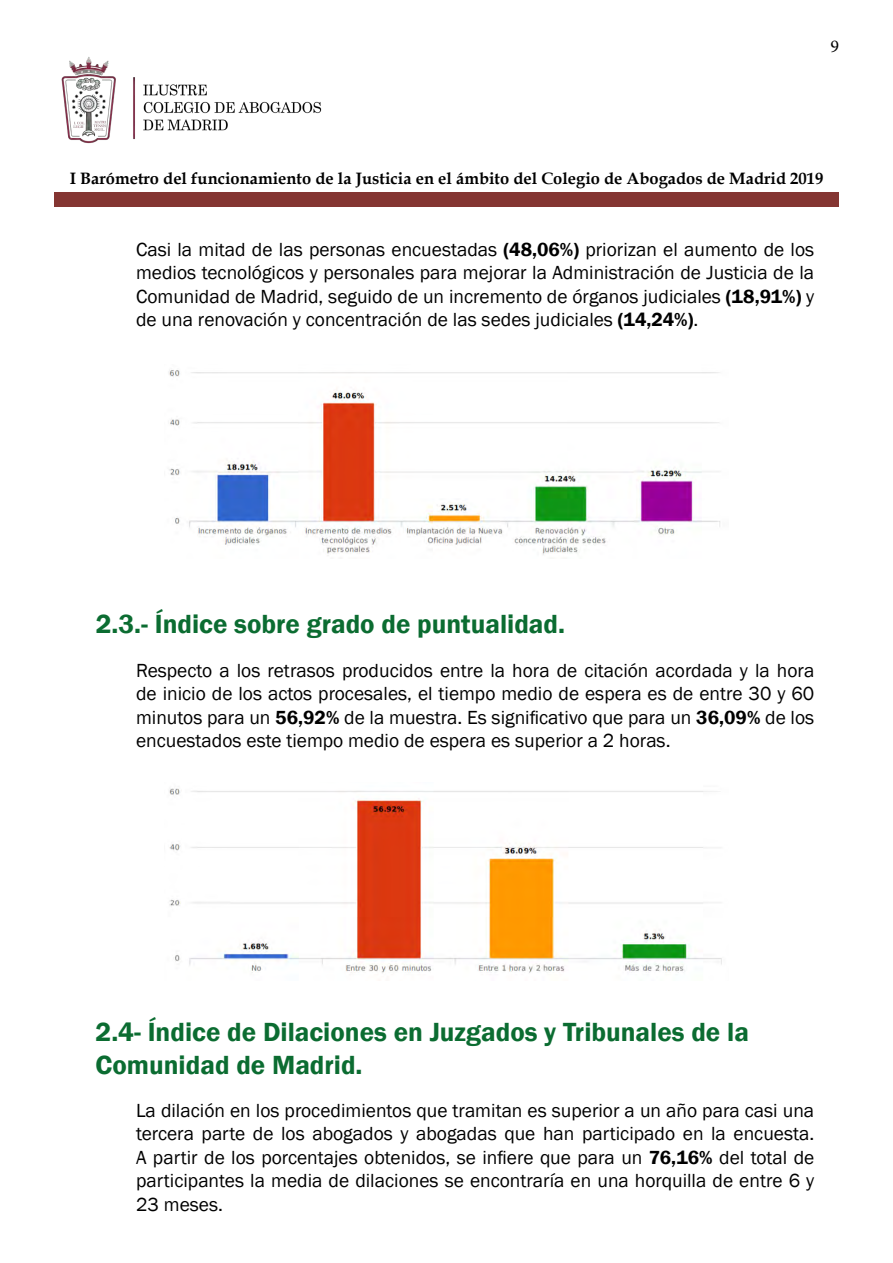
<style>
.page{position:relative;width:893px;height:1263px;background:#fff}
.page>*{position:absolute;margin:0;border:0;box-sizing:border-box;transform-origin:0 0}
.t1{font:600 27px/32.4px "Franklin Gothic";color:#0b6c31}
.t2{font:19.5px/23.4px "Franklin Gothic";color:#000;text-align:justify}
.t3{font:18px "Minion Pro";color:#000}
.t4{font:700 16.5px "Book Antiqua";color:#000}
.s1{font-weight:600}
</style>
<div class="page">
<img style="left:61px;top:57px;width:261px;height:87px">
<div style="left:54px;top:192px;width:785px;height:15px;background:#843532"></div>
<img style="left:168px;top:370px;width:552px;height:185px">
<img style="left:169px;top:788px;width:553px;height:185px">
<p class="t3" style="left:830px;top:34px;width:10px">9</p>
<p class="t4" style="left:70px;top:167px;width:755px">I Barómetro del funcionamiento de la Justicia en el ámbito del Colegio de Abogados de Madrid 2019</p>
<p class="t2" style="left:136px;top:238px;width:680px">Casi la mitad de las personas encuestadas <span class="s1">(48,06%)</span> priorizan el aumento de los medios tecnológicos y personales para mejorar la Administración de Justicia de la Comunidad de Madrid, seguido de un incremento de órganos judiciales <span class="s1">(18,91%)</span> y de una renovación y concentración de las sedes judiciales <span class="s1">(14,24%)</span>.</p>
<h1 class="t1" style="left:96px;top:608px;width:471px">2.3.- Índice sobre grado de puntualidad.</h1>
<p class="t2" style="left:136px;top:659px;width:680px">Respecto a los retrasos producidos entre la hora de citación acordada y la hora de inicio de los actos procesales, el tiempo medio de espera es de entre 30 y 60 minutos para un <span class="s1">56,92%</span> de la muestra. Es significativo que para un <span class="s1">36,09%</span> de los encuestados este tiempo medio de espera es superior a 2 horas.</p>
<h1 class="t1" style="left:96px;top:1016px;width:655px">2.4- Índice de Dilaciones en Juzgados y Tribunales de la<br>Comunidad de Madrid.</h1>
<p class="t2" style="left:136px;top:1099px;width:680px">La dilación en los procedimientos que tramitan es superior a un año para casi una tercera parte de los abogados y abogadas que han participado en la encuesta.<br>A partir de los porcentajes obtenidos, se infiere que para un <span class="s1">76,16%</span> del total de participantes la media de dilaciones se encontraría en una horquilla de entre 6 y 23 meses.</p>
</div>
